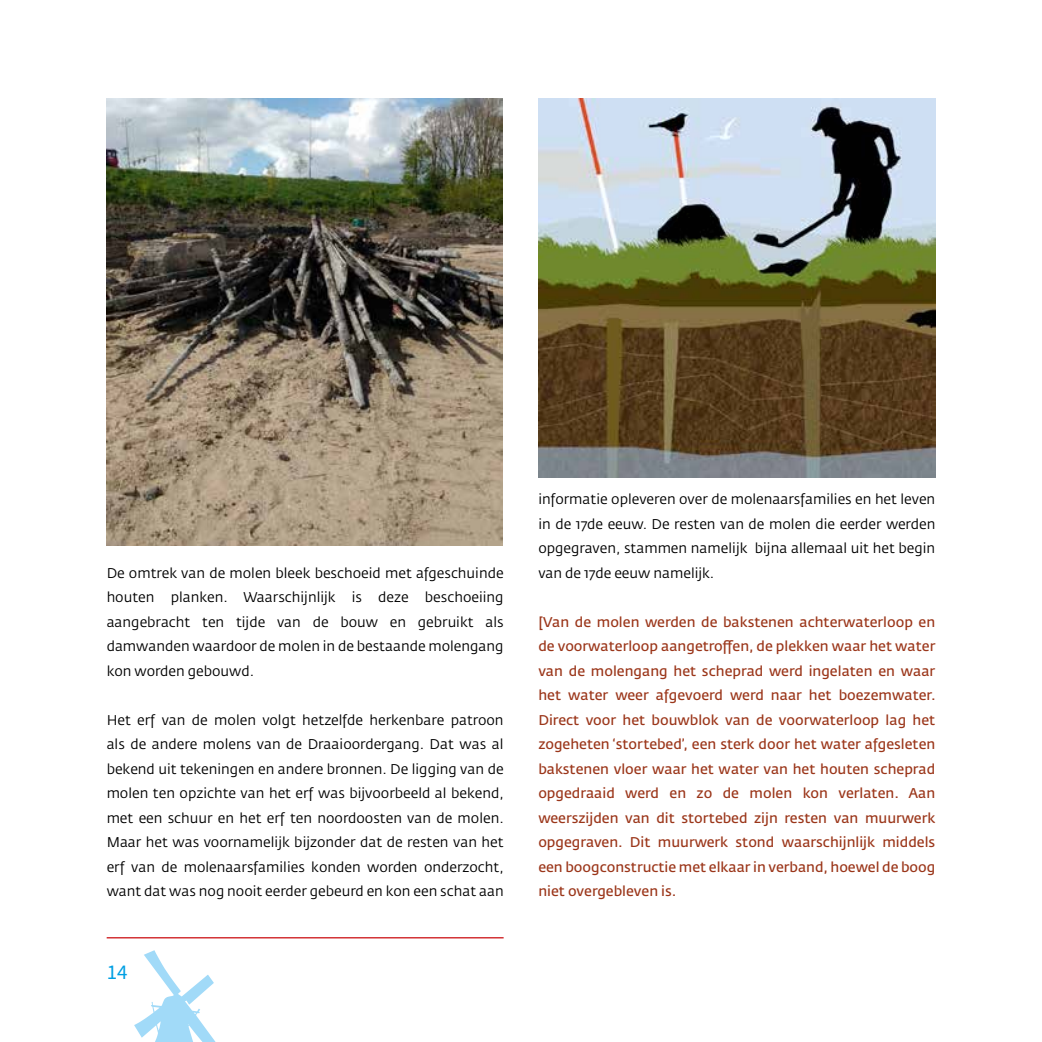
<style>
.page{position:relative;width:1042px;height:1042px;background:#fff}
.page>*{position:absolute;margin:0;border:0;box-sizing:border-box;transform-origin:0 0}
.t1{font:21px "Source Sans Pro";color:#009fe3}
.t2{font:14px/24.5px "Fedra Sans Std";color:#000;text-align:justify}
.t3{font:600 14px/24.5px "Fedra Sans Std";color:#9b361a;text-align:justify}
</style>
<div class="page">
<svg style="left:134px;top:950px;width:82px;height:92px"></svg>
<hr style="left:107px;top:937px;width:397px;height:1px;background:#cd171a">
<img style="left:107px;top:99px;width:395px;height:446px">
<img style="left:538px;top:99px;width:397px;height:378px">
<p class="t2" style="left:107px;top:561px;width:398px">De omtrek van de molen bleek beschoeid met afgeschuinde houten planken. Waarschijnlijk is deze beschoeiing aangebracht ten tijde van de bouw en gebruikt als damwanden waardoor de molen in de bestaande molengang kon worden gebouwd.</p>
<p class="t2" style="left:107px;top:708px;width:399px">Het erf van de molen volgt hetzelfde herkenbare patroon als de andere molens van de Draaioordergang. Dat was al bekend uit tekeningen en andere bronnen. De ligging van de molen ten opzichte van het erf was bijvoorbeeld al bekend, met een schuur en het erf ten noordoosten van de molen.<br>Maar het was voornamelijk bijzonder dat de resten van het erf van de molenaarsfamilies konden worden onderzocht, want dat was nog nooit eerder gebeurd en kon een schat aan</p>
<h1 class="t1" style="left:107px;top:958px;width:22px">14</h1>
<p class="t2" style="left:538px;top:487px;width:398px">informatie opleveren over de molenaarsfamilies en het leven in de 17de eeuw. De resten van de molen die eerder werden opgegraven, stammen namelijk bijna allemaal uit het begin van de 17de eeuw namelijk.</p>
<p class="t3" style="left:538px;top:609px;width:399px">[Van de molen werden de bakstenen achterwaterloop en de voorwaterloop aangetrofen, de plekken waar het water van de molengang het scheprad werd ingelaten en waar het water weer afgevoerd werd naar het boezemwater.<br>Direct voor het bouwblok van de voorwaterloop lag het zogeheten ‘stortebed’, een sterk door het water afgesleten bakstenen vloer waar het water van het houten scheprad opgedraaid werd en zo de molen kon verlaten. Aan weerszijden van dit stortebed zijn resten van muurwerk opgegraven. Dit muurwerk stond waarschijnlijk middels een boogconstructie met elkaar in verband, hoewel de boog niet overgebleven is.</p>
</div>
